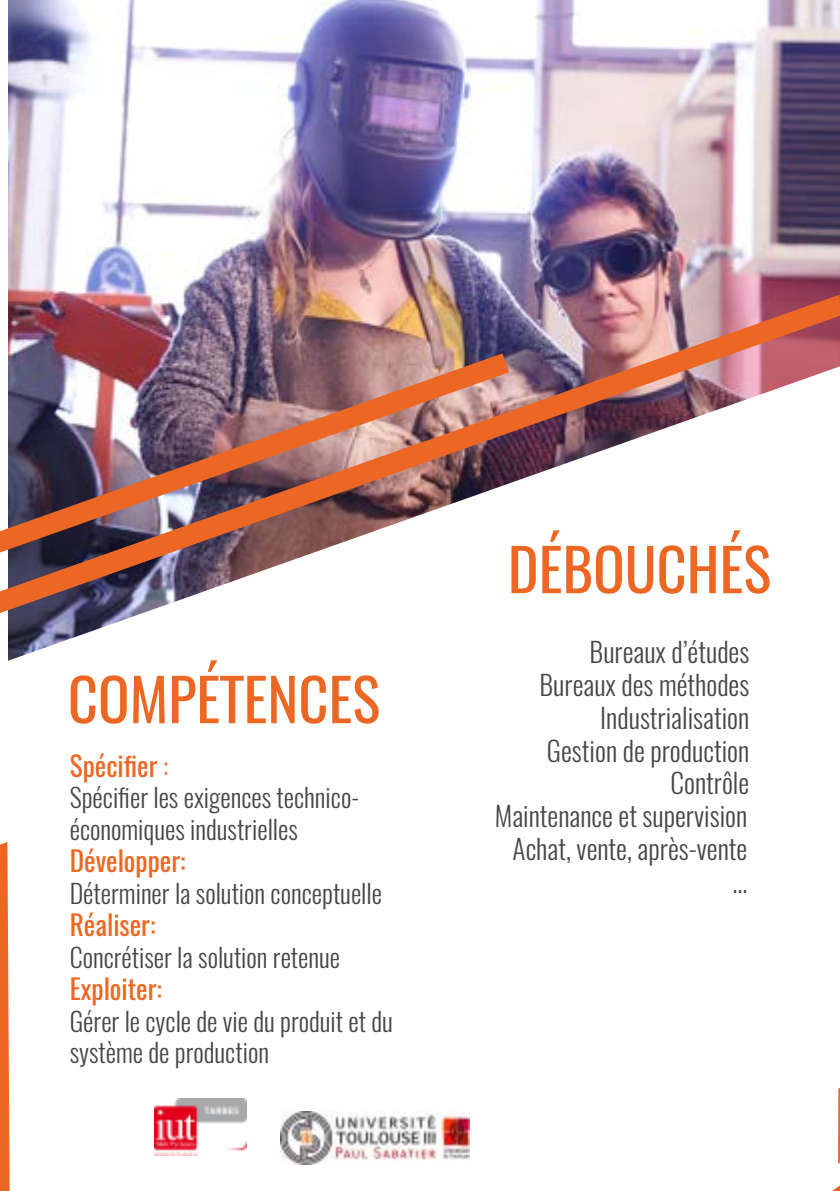
<style>
.page{position:relative;width:840px;height:1191px;background:#fff}
.page>*{position:absolute;margin:0;border:0;box-sizing:border-box;transform-origin:0 0}
.t1{font:58.4px "Oswald";color:#ec6723}
.t2{font:300 27.2px/32.8px "Oswald";color:#474746;text-align:right}
.t3{font:27.2px "Oswald";color:#ec6723}
.t4{font:300 26px/31.2px "Oswald";color:#474746}
.s1{font-weight:300}
</style>
<div class="page">
<svg style="left:832px;top:1088px;width:7px;height:103px"></svg>
<img style="left:280px;top:1111px;width:189px;height:53px">
<img style="left:155px;top:1099px;width:91px;height:56px">
<img style="left:9px;top:0;width:830px;height:295px">
<img style="left:8px;top:295px;width:831px;height:71px">
<svg style="left:8px;top:366px;width:831px;height:295px"></svg>
<div style="left:661px;top:535px;width:178px;height:390px;background:#fff"></div>
<img style="left:8px;top:353px;width:501px;height:199px">
<img style="left:0;top:441px;width:432px;height:172px">
<svg style="left:0;top:842px;width:10px;height:349px;background:#ee7d44"></svg>
<h1 class="t1" style="left:68px;top:659px;width:313px">COMPÉTENCES</h1>
<p class="t3" style="left:70px;top:747px;width:100px">Spécifier <span class="s1">:</span></p>
<p class="t4" style="left:70px;top:782px;width:291px">Spécifier les exigences technico&shy;économiques industrielles</p>
<p class="t3" style="left:70px;top:842px;width:117px">Développer:</p>
<p class="t4" style="left:70px;top:877px;width:313px">Déterminer la solution conceptuelle</p>
<p class="t3" style="left:70px;top:906px;width:87px">Réaliser:</p>
<p class="t4" style="left:70px;top:941px;width:272px">Concrétiser la solution retenue</p>
<p class="t3" style="left:70px;top:970px;width:94px">Exploiter:</p>
<p class="t4" style="left:70px;top:1005px;width:324px">Gérer le cycle de vie du produit et du système de production</p>
<h1 class="t1" style="left:507px;top:529px;width:264px">DÉBOUCHÉS</h1>
<p class="t2" style="left:494px;top:636px;width:256px">Bureaux d’études<br>Bureaux des méthodes<br>Industrialisation<br>Gestion de production<br>Contrôle<br>Maintenance et supervision<br>Achat, vente, après-vente ...</p>
</div>
